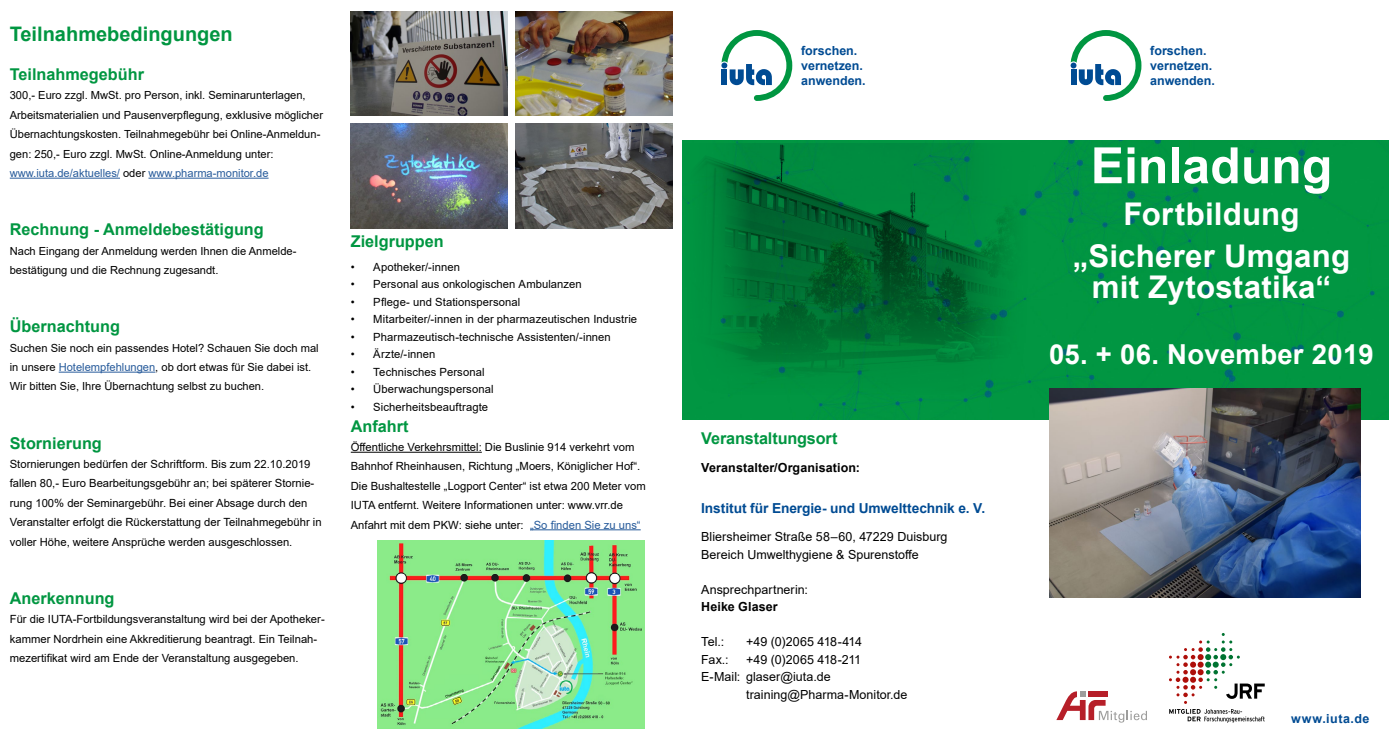
<style>
.page{position:relative;width:1389px;height:745px;background:#fff}
.page>*{position:absolute;margin:0;border:0;box-sizing:border-box;transform-origin:0 0}
.t1{font:700 50px "Arial";color:#fff}
.t2{font:700 31.25px/41.9px "Arial";letter-spacing:.005em;color:#fff;text-align:center}
.t3{font:700 27.5px "Arial";letter-spacing:.01em;color:#fff}
.t4{font:700 20px "Arial";color:#009641}
.t5{font:700 16.25px "Arial";color:#009641}
.t6{font:700 13.75px "Arial";letter-spacing:-.005em;color:#004b93}
.t7{font:12.5px/17.5px "Arial";letter-spacing:.005em;color:#000}
.t8{font:700 12.5px/15px "Arial";color:#004b93}
.t9{font:700 12.5px "Arial";letter-spacing:.01em;color:#000}
.t10{font:12.5px "Arial";letter-spacing:-.015em;color:#000}
.t11{font:700 12.5px "Arial";letter-spacing:.045em;color:#004b93}
.t12{font:11.25px/19.4px "Arial";color:#000}
.t13{font:11.12px/19.4px "Arial";color:#000}
.s1{color:#275b9b}
</style>
<div class="page">
<div style="left:682px;top:140px;width:707px;height:279px;background:#019642"></div>
<svg style="left:1071px;top:30px;width:70px;height:71px"></svg>
<img style="left:682px;top:143px;width:352px;height:251px">
<svg style="left:1056px;top:691px;width:91px;height:31px"></svg>
<svg style="left:721px;top:30px;width:71px;height:71px"></svg>
<hr style="left:10px;top:178px;width:110px;height:1px;background:#275b9b">
<hr style="left:148px;top:178px;width:121px;height:1px;background:#275b9b">
<hr style="left:59px;top:371px;width:96px;height:1px;background:#275b9b">
<hr style="left:351px;top:451px;width:131px;height:1px;background:#000">
<hr style="left:530px;top:529px;width:111px;height:1px;background:#275b9b">
<img style="left:350px;top:124px;width:157px;height:105px">
<img style="left:377px;top:540px;width:267px;height:188px">
<svg style="left:1169px;top:633px;width:96px;height:89px"></svg>
<img style="left:515px;top:124px;width:157px;height:105px">
<img style="left:516px;top:11px;width:157px;height:105px">
<img style="left:350px;top:11px;width:158px;height:105px">
<img style="left:1050px;top:388px;width:310px;height:209px">
<h3 class="t4" style="left:10px;top:20px;width:224px">Teilnahmebedingungen</h3>
<h3 class="t5" style="left:10px;top:63px;width:136px">Teilnahmegebühr</h3>
<p class="t13" style="left:10px;top:86px;width:315px">300,- Euro zzgl. MwSt. pro Person, inkl. Seminarunterlagen, Arbeitsmaterialien und Pausenverpflegung, exklusive möglicher Übernachtungskosten. Teilnahmegebühr bei Online-Anmeldun&shy;gen: 250,- Euro zzgl. MwSt. Online-Anmeldung unter: <span class="s1">www.iuta.de/aktuelles/</span> oder <span class="s1">www.pharma-monitor.de</span></p>
<h3 class="t5" style="left:10px;top:218px;width:255px">Rechnung - Anmeldebestätigung</h3>
<p class="t13" style="left:10px;top:241px;width:288px">Nach Eingang der Anmeldung werden Ihnen die Anmelde&shy;bestätigung und die Rechnung zugesandt.</p>
<h3 class="t5" style="left:10px;top:315px;width:112px">Übernachtung</h3>
<p class="t13" style="left:10px;top:337px;width:310px">Suchen Sie noch ein passendes Hotel? Schauen Sie doch mal in unsere <span class="s1">Hotelempfehlungen</span>, ob dort etwas für Sie dabei ist.<br>Wir bitten Sie, Ihre Übernachtung selbst zu buchen.</p>
<h3 class="t5" style="left:10px;top:431px;width:94px">Stornierung</h3>
<p class="t12" style="left:10px;top:454px;width:313px">Stornierungen bedürfen der Schriftform. Bis zum 22.10.2019 fallen 80,- Euro Bearbeitungsgebühr an; bei späterer Stornie&shy;rung 100% der Seminargebühr. Bei einer Absage durch den Veranstalter erfolgt die Rückerstattung der Teilnahmegebühr in voller Höhe, weitere Ansprüche werden ausgeschlossen.</p>
<h3 class="t5" style="left:10px;top:586px;width:106px">Anerkennung</h3>
<p class="t12" style="left:10px;top:609px;width:316px">Für die IUTA-Fortbildungsveranstaltung wird bei der Apotheker&shy;kammer Nordrhein eine Akkreditierung beantragt. Ein Teilnah&shy;mezertifikat wird am Ende der Veranstaltung ausgegeben.</p>
<h3 class="t5" style="left:351px;top:230px;width:94px">Zielgruppen</h3>
<p class="t12" style="left:351px;top:257px;width:111px">• Apotheker/-innen</p>
<p class="t12" style="left:351px;top:274px;width:232px">• Personal aus onkologischen Ambulanzen</p>
<p class="t12" style="left:351px;top:292px;width:171px">• Pflege- und Stationspersonal</p>
<p class="t12" style="left:351px;top:309px;width:288px">• Mitarbeiter/-innen in der pharmazeutischen Industrie</p>
<p class="t12" style="left:351px;top:327px;width:262px">• Pharmazeutisch-technische Assistenten/-innen</p>
<p class="t12" style="left:351px;top:344px;width:86px">• Ärzte/-innen</p>
<p class="t12" style="left:351px;top:362px;width:135px">• Technisches Personal</p>
<p class="t12" style="left:351px;top:379px;width:144px">• Überwachungspersonal</p>
<p class="t12" style="left:351px;top:397px;width:139px">• Sicherheitsbeauftragte</p>
<h3 class="t5" style="left:351px;top:414px;width:59px">Anfahrt</h3>
<p class="t12" style="left:351px;top:437px;width:297px">Öffentliche Verkehrsmittel: Die Buslinie 914 verkehrt vom Bahnhof Rheinhausen, Richtung „Moers, Königlicher Hof“.<br>Die Bushaltestelle „Logport Center“ ist etwa 200 Meter vom IUTA entfernt. Weitere Informationen unter: www.vrr.de Anfahrt mit dem PKW: siehe unter: <span class="s1">„So finden Sie zu uns“</span></p>
<p class="t8" style="left:801px;top:43px;width:66px">forschen. vernetzen. anwenden.</p>
<h3 class="t5" style="left:701px;top:427px;width:138px">Veranstaltungsort</h3>
<p class="t9" style="left:701px;top:458px;width:160px">Veranstalter/Organisation:</p>
<p class="t6" style="left:701px;top:498px;width:286px">Institut für Energie- und Umwelttechnik e. V.</p>
<p class="t7" style="left:701px;top:527px;width:248px">Bliersheimer Straße 58–60, 47229 Duisburg</p>
<p class="t7" style="left:701px;top:545px;width:219px">Bereich Umwelthygiene &amp; Spurenstoffe</p>
<p class="t7" style="left:701px;top:580px;width:108px">Ansprechpartnerin:</p>
<p class="t9" style="left:701px;top:597px;width:78px">Heike Glaser</p>
<p class="t7" style="left:701px;top:632px;width:24px">Tel.:</p>
<p class="t10" style="left:746px;top:632px;width:117px">+49 (0)2065 418-414</p>
<p class="t7" style="left:701px;top:650px;width:29px">Fax.:</p>
<p class="t7" style="left:701px;top:650px;width:162px;text-indent:45px">+49 (0)2065 418-211<br>E-Mail: glaser@iuta.de</p>
<p class="t7" style="left:746px;top:685px;width:163px">training@Pharma-Monitor.de</p>
<p class="t8" style="left:1150px;top:43px;width:66px">forschen. vernetzen. anwenden.</p>
<h1 class="t1" style="left:1091px;top:130px;width:243px">Einladung</h1>
<h2 class="t2" style="left:1073px;top:193px;width:279px">Fortbildung „Sicherer Umgang</h2>
<h2 class="t2" style="left:1092px;top:266px;width:241px">mit Zytostatika“</h2>
<h3 class="t3" style="left:1049px;top:335px;width:326px">05. + 06. November 2019</h3>
<p class="t11" style="left:1291px;top:709px;width:80px">www.iuta.de</p>
</div>
